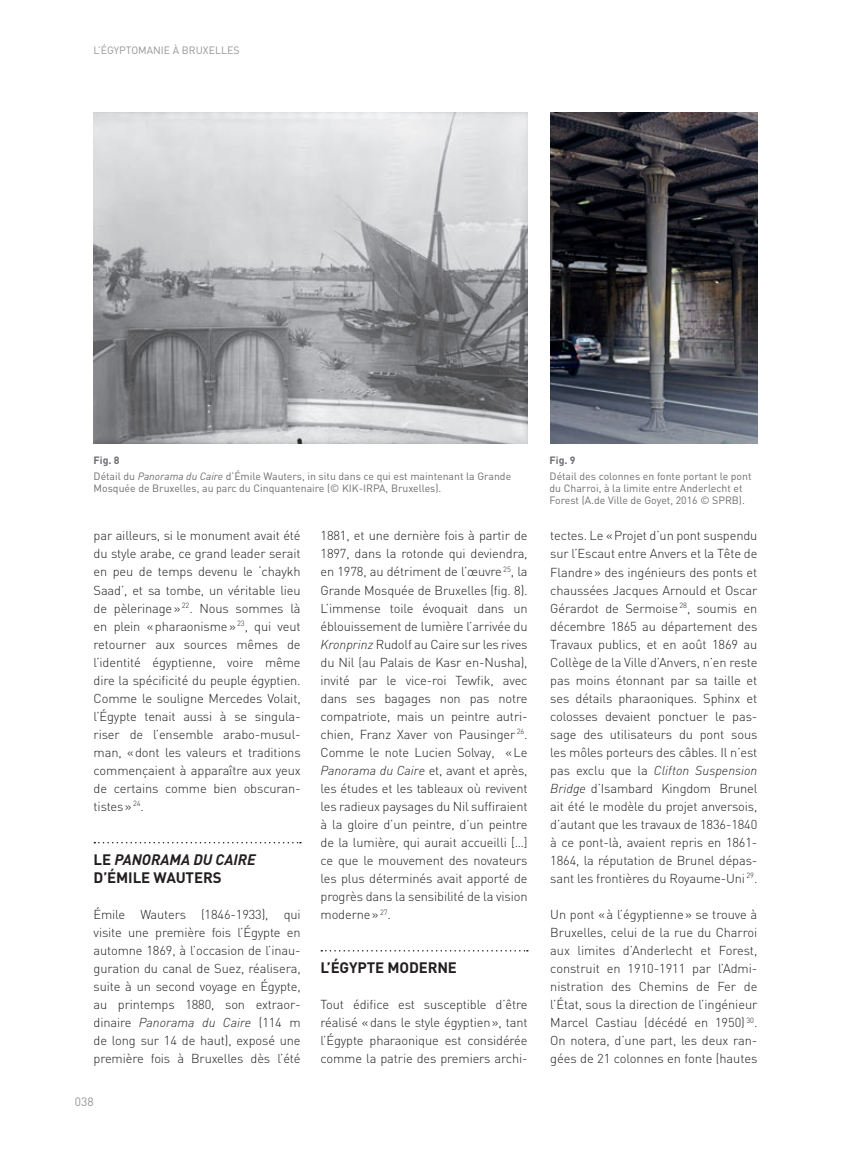
<style>
.page{position:relative;width:851px;height:1149px;background:#fff}
.page>*{position:absolute;margin:0;border:0;box-sizing:border-box;transform-origin:0 0}
.t1{font:700 15px "DIN";letter-spacing:-.01em;color:#231f20}
.t2{font:italic 700 15px "DINOT";color:#231f20}
.t3{font:300 12.9px/18px "DIN";letter-spacing:-.01em;color:#231f20;text-align:justify}
.t4{font:italic 300 12.9px "DINOT";color:#231f20}
.t5{font:12px "DIN";color:#939598}
.t6{font:10.5px/12px "DIN";color:#6c6d70}
.t7{font:10.5px "DIN";color:#939598}
.t8{font:700 10.5px "DIN";color:#6c6d70}
.s1{font-weight:700}
.s2{font-family:"DINOT";font-style:italic}
.s3{font-family:"DIN";font-style:normal}
</style>
<div class="page">
<svg style="left:94px;top:841px;width:207px;height:2px"></svg>
<img style="left:94px;top:112px;width:433px;height:331px">
<img style="left:550px;top:113px;width:207px;height:330px">
<svg style="left:321px;top:950px;width:206px;height:1px"></svg>
<p class="t7" style="left:94px;top:44px;width:147px">L’ÉGYPTOMANIE À BRUXELLES</p>
<p class="t6" style="left:94px;top:451px;width:419px;line-height:16.2px"><span class="s1">Fig. 8<br></span>Détail du <span class="s2">Panorama du Caire</span> d’Émile Wauters, in situ dans ce qui est maintenant la Grande</p>
<p class="t6" style="left:94px;top:482px;width:349px">Mosquée de Bruxelles, au parc du Cinquantenaire (© KIK-IRPA, Bruxelles).</p>
<p class="t3" style="left:94px;top:526px;width:208px">par ailleurs, si le monument avait été du style arabe, ce grand leader serait en peu de temps devenu le ‘chaykh Saad’, et sa tombe, un véritable lieu de pèlerinage » <sup>22</sup>. Nous sommes là en plein «pharaonisme » <sup>23</sup>, qui veut retourner aux sources mêmes de l’identité égyptienne, voire même dire la spécificité du peuple égyptien.<br>Comme le souligne Mercedes Volait, l’Égypte tenait aussi à se singula&shy;riser de l’ensemble arabo-musul&shy;man, «dont les valeurs et traditions commençaient à apparaître aux yeux de certains comme bien obscuran&shy;tistes » <sup>24</sup>.</p>
<p class="t2" style="left:94px;top:849px;width:164px"><span class="s3">LE</span> PANORAMA DU CAIRE</p>
<p class="t1" style="left:94px;top:867px;width:129px">D’ÉMILE WAUTERS</p>
<p class="t3" style="left:94px;top:904px;width:208px">Émile Wauters (1846-1933), qui visite une première fois l’Égypte en automne 1869, à l’occasion de l’inau&shy;guration du canal de Suez, réalisera, suite à un second voyage en Égypte, au printemps 1880, son extraor-</p>
<p class="t4" style="left:94px;top:1013px;width:208px"><span class="s3">dinaire</span> Panorama du Caire <span class="s3">(114 m</span></p>
<p class="t3" style="left:94px;top:1030px;width:208px">de long sur 14 de haut), exposé une première fois à Bruxelles dès l’été</p>
<p class="t5" style="left:75px;top:1094px;width:20px">038</p>
<p class="t3" style="left:320px;top:526px;width:208px">1881, et une dernière fois à partir de 1897, dans la rotonde qui deviendra, en 1978, au détriment de l’œuvre <sup>25</sup>, la Grande Mosquée de Bruxelles (fig. 8).<br>L’immense toile évoquait dans un éblouissement de lumière l’arrivée du <span class="s2">Kronprinz</span> Rudolf au Caire sur les rives du Nil (au Palais de Kasr en-Nusha), invité par le vice-roi Tewfik, avec dans ses bagages non pas notre compatriote, mais un peintre autri&shy;chien, Franz Xaver von Pausinger <sup>26</sup>.<br>Comme le note Lucien Solvay, « Le <span class="s2">Panorama du Caire</span> et, avant et après, les études et les tableaux où revivent les radieux paysages du Nil suffiraient à la gloire d’un peintre, d’un peintre de la lumière, qui aurait accueilli […] ce que le mouvement des novateurs les plus déterminés avait apporté de progrès dans la sensibilité de la vision moderne » <sup>27</sup>.</p>
<p class="t1" style="left:320px;top:957px;width:138px">L’ÉGYPTE MODERNE</p>
<p class="t3" style="left:320px;top:994px;width:208px">Tout édifice est susceptible d’être réalisé «dans le style égyptien», tant l’Égypte pharaonique est considérée comme la patrie des premiers archi-</p>
<p class="t8" style="left:549px;top:453px;width:28px">Fig. 9</p>
<p class="t6" style="left:549px;top:470px;width:203px">Détail des colonnes en fonte portant le pont du Charroi, à la limite entre Anderlecht et<br>Forest (A.de Ville de Goyet, 2016 © SPRB).</p>
<p class="t3" style="left:550px;top:526px;width:208px">tectes. Le «Projet d’un pont suspendu sur l’Escaut entre Anvers et la Tête de Flandre» des ingénieurs des ponts et chaussées Jacques Arnould et Oscar Gérardot de Sermoise <sup>28</sup>, soumis en décembre 1865 au département des Travaux publics, et en août 1869 au Collège de la Ville d’Anvers, n’en reste pas moins étonnant par sa taille et ses détails pharaoniques. Sphinx et colosses devaient ponctuer le pas&shy;sage des utilisateurs du pont sous les môles porteurs des câbles. Il n’est</p>
<p class="t4" style="left:550px;top:761px;width:208px"><span class="s3">pas exclu que la</span> Clifton Suspension</p>
<p class="t3" style="left:550px;top:778px;width:208px"><span class="s2">Bridge</span> d’Isambard Kingdom Brunel ait été le modèle du projet anversois, d’autant que les travaux de 1836-1840 à ce pont-là, avaient repris en 1861- 1864, la réputation de Brunel dépas&shy;sant les frontières du Royaume-Uni <sup>29</sup>.</p>
<p class="t3" style="left:550px;top:904px;width:208px">Un pont «à l’égyptienne» se trouve à Bruxelles, celui de la rue du Charroi aux limites d’Anderlecht et Forest, construit en 1910-1911 par l’Admi&shy;nistration des Chemins de Fer de l’État, sous la direction de l’ingénieur Marcel Castiau (décédé en 1950) <sup>30</sup>.<br>On notera, d’une part, les deux ran&shy;gées de 21 colonnes en fonte (hautes</p>
</div>
